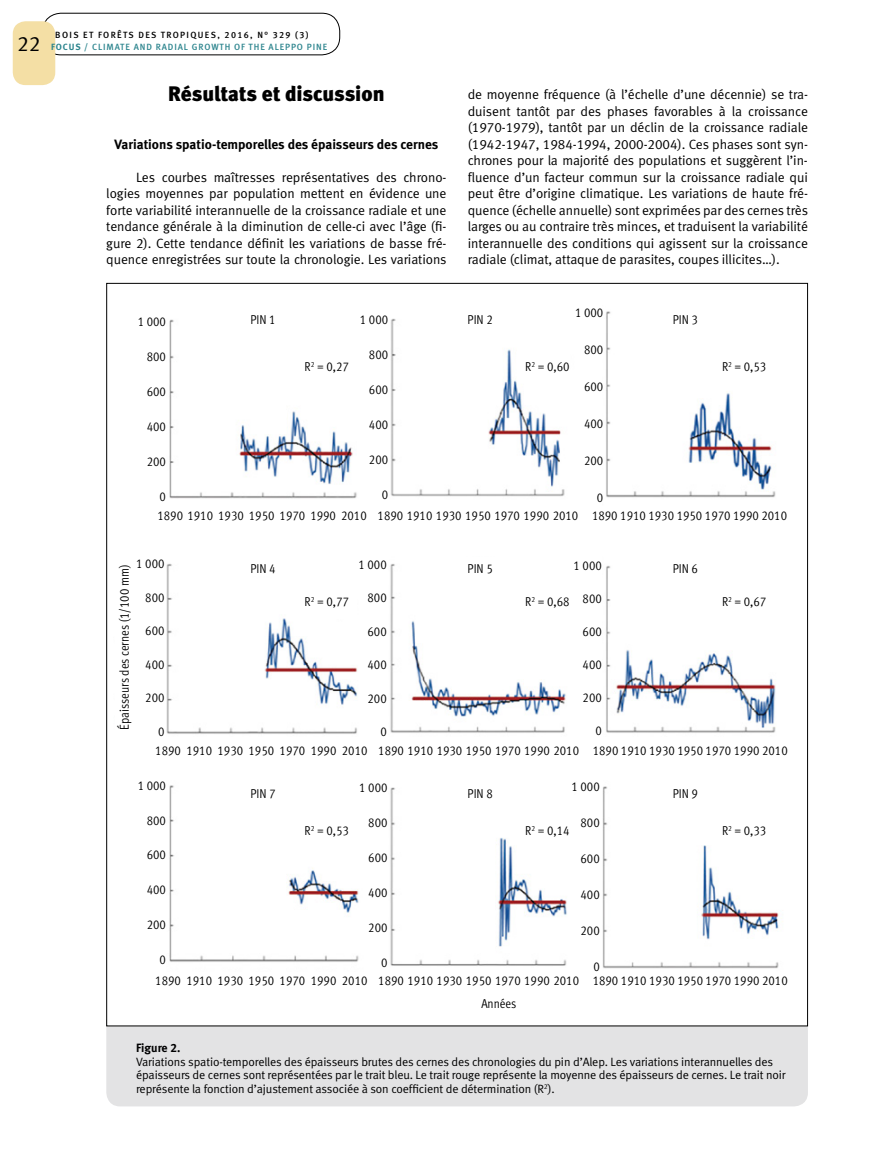
<style>
.page{position:relative;width:893px;height:1149px;background:#fff}
.page>*{position:absolute;margin:0;border:0;box-sizing:border-box;transform-origin:0 0}
.t1{font:21px "Meta Black LF";letter-spacing:-.005em;color:#000}
.t2{font:21px "Meta Normal LF";color:#000}
.t3{font:13.5px/16.5px "Meta Normal LF";letter-spacing:-.005em;color:#000;text-align:justify}
.t4{font:13.5px "Meta Bold LF";color:#000}
.t5{font:12.9px/22.8px "Meta Cond Normal LF";color:#000}
.t6{font:12px/13.5px "Meta Normal LF";letter-spacing:-.01em;color:#000}
.t7{font:12px "Meta Bold LF";color:#000}
.t8{font:9px/12px "Meta Medium LF";letter-spacing:.1em;color:#000}
.s1{font-family:"Meta Bold LF";color:#2d858e}
.s2{color:#2d858e}
</style>
<div class="page">
<div style="left:106px;top:283px;width:702px;height:823px;background:#e3e3e4;border-radius:14px"></div>
<div style="left:43px;top:13px;width:297px;height:42px;border:1px solid #000;border-radius:18px"></div>
<div style="left:13px;top:21px;width:42px;height:64px;background:#f4dfa5;border-radius:13px"></div>
<div style="left:107px;top:283px;width:700px;height:742px;background:#fff"></div>
<img style="left:166px;top:311px;width:617px;height:658px">
<div style="left:237px;top:304px;width:120px;height:83px;background:#fff"></div>
<div style="left:460px;top:299px;width:48px;height:32px;background:#fff"></div>
<div style="left:518px;top:343px;width:51px;height:34px;background:#fff"></div>
<div style="left:661px;top:300px;width:121px;height:80px;background:#fff"></div>
<div style="left:357px;top:310px;width:32px;height:164px;background:#fff"></div>
<div style="left:364px;top:483px;width:24px;height:530px;background:#fff"></div>
<div style="left:577px;top:295px;width:25px;height:711px;background:#fff"></div>
<div style="left:671px;top:774px;width:45px;height:31px;background:#fff"></div>
<div style="left:738px;top:820px;width:54px;height:37px;background:#fff"></div>
<div style="left:662px;top:551px;width:55px;height:32px;background:#fff"></div>
<div style="left:728px;top:589px;width:79px;height:40px;background:#fff"></div>
<div style="left:458px;top:556px;width:51px;height:23px;background:#fff"></div>
<div style="left:517px;top:593px;width:48px;height:34px;background:#fff"></div>
<div style="left:241px;top:550px;width:45px;height:26px;background:#fff"></div>
<div style="left:316px;top:585px;width:40px;height:34px;background:#fff"></div>
<div style="left:244px;top:784px;width:54px;height:23px;background:#fff"></div>
<div style="left:317px;top:820px;width:43px;height:28px;background:#fff"></div>
<div style="left:460px;top:770px;width:45px;height:33px;background:#fff"></div>
<div style="left:526px;top:817px;width:46px;height:28px;background:#fff"></div>
<div style="left:128px;top:506px;width:669px;height:25px;background:#fff"></div>
<div style="left:130px;top:738px;width:663px;height:30px;background:#fff"></div>
<h1 class="t2" style="left:17px;top:32px;width:25px">22</h1>
<p class="t8" style="left:51px;top:28px;width:278px;text-indent:4px">BOIS ET FORÊTS DES TROPIQUES, 2016, N° 329 (3)<br><span class="s1">FOCUS /</span> <span class="s2">CLIMATE AND RADIAL GROWTH OF THE ALEPPO PINE</span></p>
<h1 class="t1" style="left:168px;top:81px;width:218px">Résultats et discussion</h1>
<p class="t4" style="left:115px;top:136px;width:325px">Variations spatio-temporelles des épaisseurs des cernes</p>
<p class="t3" style="left:106px;top:168px;width:342px;text-indent:30px">Les courbes maîtresses représentatives des chrono&shy;logies moyennes par population mettent en évidence une forte variabilité interannuelle de la croissance radiale et une tendance générale à la diminution de celle-ci avec l’âge (fi&shy;gure 2). Cette tendance définit les variations de basse fré&shy;quence enregistrées sur toute la chronologie. Les variations</p>
<p class="t3" style="left:468px;top:86px;width:342px">de moyenne fréquence (à l’échelle d’une décennie) se tra&shy;duisent tantôt par des phases favorables à la croissance (1970-1979), tantôt par un déclin de la croissance radiale (1942-1947, 1984-1994, 2000-2004). Ces phases sont syn&shy;chrones pour la majorité des populations et suggèrent l’in&shy;fluence d’un facteur commun sur la croissance radiale qui peut être d’origine climatique. Les variations de haute fré&shy;quence (échelle annuelle) sont exprimées par des cernes très larges ou au contraire très minces, et traduisent la variabilité interannuelle des conditions qui agissent sur la croissance radiale (climat, attaque de parasites, coupes illicites…).</p>
<p class="t5" style="left:138px;top:310px;width:30px">1 000</p>
<p class="t5" style="left:147px;top:345px;width:21px">800</p>
<p class="t5" style="left:147px;top:380px;width:21px">600</p>
<p class="t5" style="left:147px;top:415px;width:21px">400</p>
<p class="t5" style="left:147px;top:450px;width:21px">200</p>
<p class="t5" style="left:160px;top:485px;width:8px">0</p>
<p class="t5" style="left:575px;top:301px;width:30px">1 000</p>
<p class="t5" style="left:584px;top:338px;width:21px">800</p>
<p class="t5" style="left:584px;top:375px;width:21px">600</p>
<p class="t5" style="left:584px;top:412px;width:21px">400</p>
<p class="t5" style="left:584px;top:449px;width:21px">200</p>
<p class="t5" style="left:597px;top:485px;width:8px">0</p>
<p class="t5" style="left:250px;top:307px;width:27px">PIN 1</p>
<p class="t5" style="left:468px;top:307px;width:27px">PIN 2</p>
<p class="t5" style="left:673px;top:307px;width:27px">PIN 3</p>
<p class="t5" style="left:360px;top:307px;width:30px">1 000</p>
<p class="t5" style="left:369px;top:342px;width:21px">800</p>
<p class="t5" style="left:369px;top:377px;width:21px">600</p>
<p class="t5" style="left:369px;top:412px;width:21px">400</p>
<p class="t5" style="left:369px;top:448px;width:21px">200</p>
<p class="t5" style="left:382px;top:483px;width:8px">0</p>
<p class="t5" style="left:305px;top:355px;width:46px">R<sup>2</sup> = 0,27</p>
<p class="t5" style="left:525px;top:355px;width:46px">R<sup>2</sup> = 0,60</p>
<p class="t5" style="left:722px;top:355px;width:46px">R<sup>2</sup> = 0,53</p>
<p class="t5" style="left:157px;top:504px;width:211px">1890 1910 1930 1950 1970 1990 2010</p>
<p class="t5" style="left:378px;top:504px;width:202px">1890 1910 1930 1950 1970 1990 2010</p>
<p class="t5" style="left:592px;top:504px;width:197px">1890 1910 1930 1950 1970 1990 2010</p>
<p class="t5" style="left:136px;top:552px;width:30px">1 000</p>
<p class="t5" style="left:145px;top:585px;width:21px">800</p>
<p class="t5" style="left:145px;top:619px;width:21px">600</p>
<p class="t5" style="left:145px;top:652px;width:21px">400</p>
<p class="t5" style="left:145px;top:686px;width:21px">200</p>
<p class="t5" style="left:158px;top:719px;width:8px">0</p>
<p class="t5" style="left:113px;top:729px;width:166px;rotate:-90deg">Épaisseurs des cernes (1/100 mm)</p>
<p class="t5" style="left:358px;top:553px;width:30px">1 000</p>
<p class="t5" style="left:368px;top:586px;width:21px">800</p>
<p class="t5" style="left:368px;top:619px;width:21px">600</p>
<p class="t5" style="left:368px;top:653px;width:21px">400</p>
<p class="t5" style="left:368px;top:686px;width:21px">200</p>
<p class="t5" style="left:380px;top:720px;width:8px">0</p>
<p class="t5" style="left:574px;top:554px;width:30px">1 000</p>
<p class="t5" style="left:583px;top:587px;width:21px">800</p>
<p class="t5" style="left:583px;top:620px;width:21px">600</p>
<p class="t5" style="left:583px;top:653px;width:21px">400</p>
<p class="t5" style="left:583px;top:685px;width:21px">200</p>
<p class="t5" style="left:595px;top:718px;width:8px">0</p>
<p class="t5" style="left:250px;top:556px;width:27px">PIN 4</p>
<p class="t5" style="left:468px;top:556px;width:27px">PIN 5</p>
<p class="t5" style="left:673px;top:556px;width:27px">PIN 6</p>
<p class="t5" style="left:305px;top:589px;width:46px">R<sup>2</sup> = 0,77</p>
<p class="t5" style="left:525px;top:589px;width:46px">R<sup>2</sup> = 0,68</p>
<p class="t5" style="left:722px;top:589px;width:46px">R<sup>2</sup> = 0,67</p>
<p class="t5" style="left:155px;top:738px;width:214px">1890 1910 1930 1950 1970 1990 2010</p>
<p class="t5" style="left:378px;top:738px;width:202px">1890 1910 1930 1950 1970 1990 2010</p>
<p class="t5" style="left:593px;top:738px;width:197px">1890 1910 1930 1950 1970 1990 2010</p>
<p class="t5" style="left:138px;top:773px;width:30px">1 000</p>
<p class="t5" style="left:147px;top:808px;width:21px">800</p>
<p class="t5" style="left:147px;top:843px;width:21px">600</p>
<p class="t5" style="left:147px;top:878px;width:21px">400</p>
<p class="t5" style="left:147px;top:912px;width:21px">200</p>
<p class="t5" style="left:160px;top:947px;width:8px">0</p>
<p class="t5" style="left:571px;top:775px;width:30px">1 000</p>
<p class="t5" style="left:580px;top:811px;width:21px">800</p>
<p class="t5" style="left:580px;top:847px;width:21px">600</p>
<p class="t5" style="left:580px;top:882px;width:21px">400</p>
<p class="t5" style="left:580px;top:918px;width:21px">200</p>
<p class="t5" style="left:593px;top:954px;width:8px">0</p>
<p class="t5" style="left:359px;top:776px;width:30px">1 000</p>
<p class="t5" style="left:368px;top:811px;width:21px">800</p>
<p class="t5" style="left:368px;top:846px;width:21px">600</p>
<p class="t5" style="left:368px;top:881px;width:21px">400</p>
<p class="t5" style="left:368px;top:916px;width:21px">200</p>
<p class="t5" style="left:381px;top:951px;width:8px">0</p>
<p class="t5" style="left:250px;top:781px;width:27px">PIN 7</p>
<p class="t5" style="left:468px;top:781px;width:27px">PIN 8</p>
<p class="t5" style="left:673px;top:781px;width:27px">PIN 9</p>
<p class="t5" style="left:305px;top:819px;width:46px">R<sup>2</sup> = 0,53</p>
<p class="t5" style="left:525px;top:819px;width:46px">R<sup>2</sup> = 0,14</p>
<p class="t5" style="left:722px;top:819px;width:46px">R<sup>2</sup> = 0,33</p>
<p class="t5" style="left:481px;top:968px;width:308px;text-indent:-326px">1890 1910 1930 1950 1970 1990 2010 1890 1910 1930 1950 1970 1990 2010 1890 1910 1930 1950 1970 1990 2010<br>Années</p>
<p class="t7" style="left:136px;top:1040px;width:46px">Figure 2.</p>
<p class="t6" style="left:136px;top:1054px;width:651px">Variations spatio-temporelles des épaisseurs brutes des cernes des chronologies du pin d’Alep. Les variations interannuelles des épaisseurs de cernes sont représentées par le trait bleu. Le trait rouge représente la moyenne des épaisseurs de cernes. Le trait noir représente la fonction d’ajustement associée à son coefficient de détermination (R<sup>2</sup>).</p>
</div>
